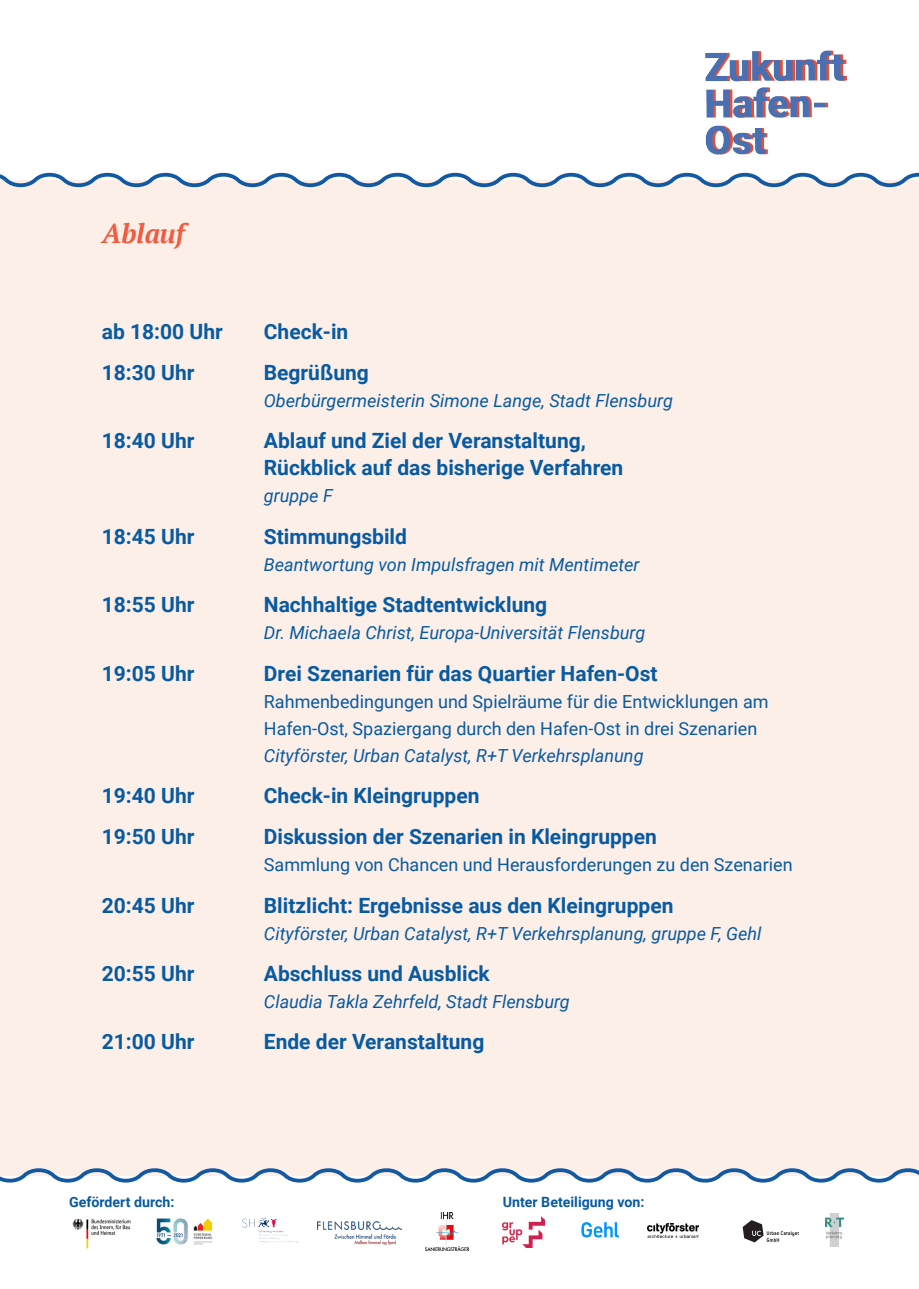
<style>
.page{position:relative;width:919px;height:1289px;background:#fff}
.page>*{position:absolute;margin:0;border:0;box-sizing:border-box;transform-origin:0 0}
.t1{font:italic 700 27px "PT Serif";color:#f15b40}
.t2{font:700 21px/27px "Roboto";color:#085aa1}
.t3{font:italic 18px "Roboto";color:#085aa1}
.t4{font:18px/27px "Roboto";color:#085aa1}
.t5{font:700 14.1px "Roboto";color:#085aa1}
.s1{font-style:italic}
</style>
<div class="page">
<div style="left:0;top:180px;width:918px;height:995px;background:#fcefe8"></div>
<svg style="left:0;top:1168px;width:918px;height:15px"></svg>
<img style="left:425px;top:1212px;width:43px;height:38px">
<img style="left:243px;top:1218px;width:54px;height:24px">
<img style="left:72px;top:1218px;width:59px;height:30px">
<img style="left:156px;top:1218px;width:57px;height:27px">
<img style="left:825px;top:1213px;width:18px;height:33px">
<img style="left:647px;top:1223px;width:51px;height:13px">
<svg style="left:742px;top:1220px;width:56px;height:22px"></svg>
<img style="left:581px;top:1222px;width:38px;height:16px">
<img style="left:318px;top:1221px;width:84px;height:23px">
<img style="left:503px;top:1216px;width:41px;height:31px">
<svg style="left:0;top:172px;width:918px;height:16px"></svg>
<img style="left:705px;top:50px;width:142px;height:105px">
<p class="t1" style="left:102px;top:216px;width:84px">Ablauf</p>
<p class="t2" style="left:102px;top:317px;width:122px">ab 18:00 Uhr</p>
<p class="t2" style="left:264px;top:317px;width:86px">Check-in</p>
<p class="t2" style="left:102px;top:358px;width:94px">18:30 Uhr</p>
<p class="t2" style="left:264px;top:358px;width:106px">Begrüßung</p>
<p class="t3" style="left:264px;top:388px;width:410px">Oberbürgermeisterin Simone Lange, Stadt Flensburg</p>
<p class="t2" style="left:102px;top:426px;width:94px">18:40 Uhr</p>
<p class="t2" style="left:264px;top:426px;width:361px">Ablauf und Ziel der Veranstaltung,<br>Rückblick auf das bisherige Verfahren</p>
<p class="t3" style="left:264px;top:483px;width:70px">gruppe F</p>
<p class="t2" style="left:102px;top:522px;width:94px">18:45 Uhr</p>
<p class="t2" style="left:264px;top:522px;width:145px">Stimmungsbild</p>
<p class="t3" style="left:264px;top:551px;width:377px">Beantwortung von Impulsfragen mit Mentimeter</p>
<p class="t2" style="left:102px;top:590px;width:94px">18:55 Uhr</p>
<p class="t2" style="left:264px;top:590px;width:285px">Nachhaltige Stadtentwicklung</p>
<p class="t3" style="left:264px;top:620px;width:383px">Dr. Michaela Christ, Europa-Universität Flensburg</p>
<p class="t2" style="left:102px;top:658px;width:94px">19:05 Uhr</p>
<p class="t2" style="left:264px;top:658px;width:395px">Drei Szenarien für das Quartier Hafen-Ost</p>
<p class="t4" style="left:264px;top:687px;width:506px">Rahmenbedingungen und Spielräume für die Entwicklungen am<br>Hafen-Ost, Spaziergang durch den Hafen-Ost in drei Szenarien<br><span class="s1">Cityförster, Urban Catalyst, R+T Verkehrsplanung</span></p>
<p class="t2" style="left:102px;top:781px;width:94px">19:40 Uhr</p>
<p class="t2" style="left:264px;top:781px;width:217px">Check-in Kleingruppen</p>
<p class="t2" style="left:102px;top:822px;width:94px">19:50 Uhr</p>
<p class="t2" style="left:264px;top:822px;width:394px">Diskussion der Szenarien in Kleingruppen</p>
<p class="t4" style="left:264px;top:850px;width:530px">Sammlung von Chancen und Herausforderungen zu den Szenarien</p>
<p class="t2" style="left:102px;top:891px;width:94px">20:45 Uhr</p>
<p class="t2" style="left:264px;top:891px;width:411px">Blitzlicht: Ergebnisse aus den Kleingruppen</p>
<p class="t3" style="left:264px;top:920px;width:499px">Cityförster, Urban Catalyst, R+T Verkehrsplanung, gruppe F, Gehl</p>
<p class="t2" style="left:102px;top:959px;width:94px">20:55 Uhr</p>
<p class="t2" style="left:264px;top:959px;width:227px">Abschluss und Ausblick</p>
<p class="t3" style="left:264px;top:989px;width:307px">Claudia Takla Zehrfeld, Stadt Flensburg</p>
<p class="t2" style="left:102px;top:1027px;width:94px">21:00 Uhr</p>
<p class="t2" style="left:264px;top:1027px;width:222px">Ende der Veranstaltung</p>
<p class="t5" style="left:69px;top:1191px;width:107px">Gefördert durch:</p>
<p class="t5" style="left:503px;top:1191px;width:143px">Unter Beteiligung von:</p>
</div>
